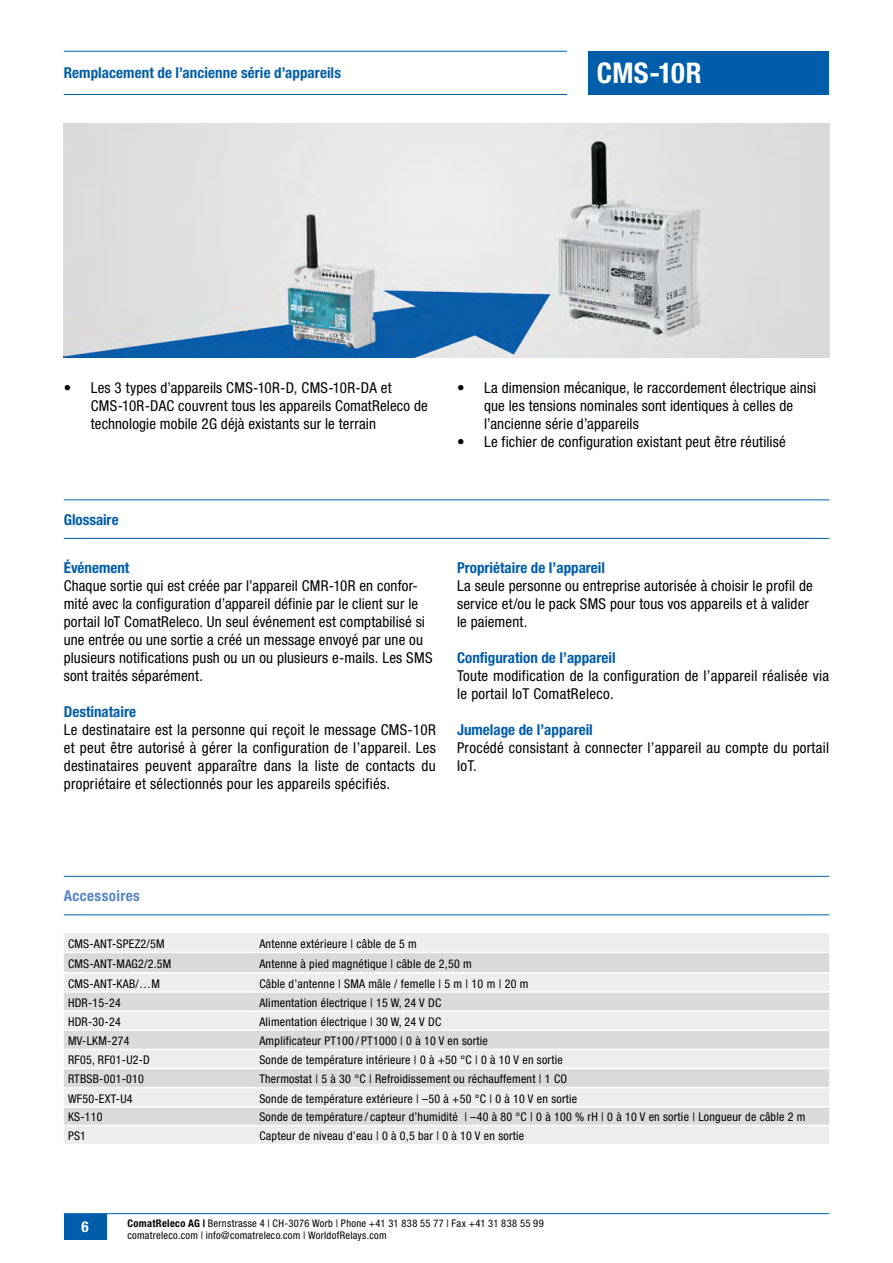
<style>
.page{position:relative;width:893px;height:1263px;background:#fff}
.page>*{position:absolute;margin:0;border:0;box-sizing:border-box;transform-origin:0 0}
.t1{font:700 condensed 28.5px "Helvetica Neue LT Std";letter-spacing:.015em;color:#fff}
.t2{font:condensed 15px/18px "Helvetica Neue LT Std";letter-spacing:.015em;color:#000}
.t3{font:700 condensed 15px "Helvetica Neue LT Std";color:#005da9}
.t4{font:700 condensed 15px "Helvetica Neue LT Std";letter-spacing:.03em;color:#5685c4}
.t5{font:700 condensed 15px "Helvetica Neue LT Std";color:#fff}
.t6{font:condensed 12px "Helvetica Neue LT Std";letter-spacing:.02em;color:#000}
.t7{font:condensed 10.5px/12.6px "Helvetica Neue LT Std";letter-spacing:.025em;color:#000}
.s1{font-weight:700}
</style>
<div class="page">
<hr style="left:64px;top:1213px;width:765px;height:1px;background:#005da9">
<div style="left:64px;top:1214px;width:42px;height:25px;background:#005da9"></div>
<div style="left:64px;top:933px;width:765px;height:211px;background:#ededed"></div>
<svg style="left:64px;top:953px;width:765px;height:172px;background:#e2e2e2"></svg>
<hr style="left:64px;top:952px;width:191px;height:1px;background:#fff">
<hr style="left:255px;top:952px;width:574px;height:1px;background:#fff">
<hr style="left:64px;top:972px;width:191px;height:1px;background:#fff">
<hr style="left:255px;top:972px;width:574px;height:1px;background:#fff">
<hr style="left:64px;top:991px;width:191px;height:2px;background:#fff">
<hr style="left:255px;top:991px;width:574px;height:2px;background:#fff">
<hr style="left:64px;top:1010px;width:191px;height:2px;background:#fff">
<hr style="left:255px;top:1010px;width:574px;height:2px;background:#fff">
<hr style="left:64px;top:1029px;width:191px;height:2px;background:#fff">
<hr style="left:255px;top:1029px;width:574px;height:2px;background:#fff">
<hr style="left:64px;top:1048px;width:191px;height:2px;background:#fff">
<hr style="left:255px;top:1048px;width:574px;height:2px;background:#fff">
<hr style="left:64px;top:1068px;width:191px;height:1px;background:#fff">
<hr style="left:255px;top:1068px;width:574px;height:1px;background:#fff">
<hr style="left:64px;top:1087px;width:191px;height:1px;background:#fff">
<hr style="left:255px;top:1087px;width:574px;height:1px;background:#fff">
<hr style="left:64px;top:1106px;width:191px;height:1px;background:#fff">
<hr style="left:255px;top:1106px;width:574px;height:1px;background:#fff">
<hr style="left:64px;top:1125px;width:191px;height:1px;background:#fff">
<hr style="left:255px;top:1125px;width:574px;height:1px;background:#fff">
<img style="left:64px;top:123px;width:765px;height:234px">
<div style="left:588px;top:51px;width:241px;height:44px;background:#005da9"></div>
<hr style="left:64px;top:51px;width:503px;height:1px;background:#005da9">
<hr style="left:64px;top:94px;width:503px;height:1px;background:#005da9">
<hr style="left:64px;top:500px;width:765px;height:1px;background:#005da9">
<hr style="left:64px;top:876px;width:765px;height:1px;background:#005da9">
<hr style="left:64px;top:538px;width:765px;height:1px;background:#005da9">
<hr style="left:64px;top:914px;width:765px;height:1px;background:#005da9">
<p class="t3" style="left:64px;top:64px;width:279px">Remplacement de l’ancienne série d’appareils</p>
<h1 class="t1" style="left:597px;top:56px;width:106px">CMS-10R</h1>
<p class="t2" style="left:91px;top:379px;width:339px;text-indent:-27px">• Les 3 types d’appareils CMS-10R-D, CMS-10R-DA et<br>CMS-10R-DAC couvrent tous les appareils ComatReleco de technologie mobile 2G déjà existants sur le terrain</p>
<p class="t2" style="left:484px;top:379px;width:334px;text-indent:-27px">• La dimension mécanique, le raccordement électrique ainsi que les tensions nominales sont identiques à celles de l’ancienne série d’appareils</p>
<p class="t2" style="left:457px;top:433px;width:330px">• Le fichier de configuration existant peut être réutilisé</p>
<p class="t3" style="left:64px;top:510px;width:56px">Glossaire</p>
<p class="t3" style="left:64px;top:559px;width:67px">Événement</p>
<p class="t2" style="left:64px;top:577px;width:370px">Chaque sortie qui est créée par l’appareil CMR-10R en confor&shy;mité avec la configuration d’appareil définie par le client sur le portail IoT ComatReleco. Un seul événement est comptabilisé si une entrée ou une sortie a créé un message envoyé par une ou plusieurs notifications push ou un ou plusieurs e-mails. Les SMS sont traités séparément.</p>
<p class="t3" style="left:64px;top:703px;width:74px">Destinataire</p>
<p class="t2" style="left:64px;top:721px;width:374px;text-align:justify">Le destinataire est la personne qui reçoit le message CMS-10R et peut être autorisé à gérer la configuration de l’appareil. Les destinataires peuvent apparaître dans la liste de contacts du propriétaire et sélectionnés pour les appareils spécifiés.</p>
<p class="t3" style="left:457px;top:559px;width:149px">Propriétaire de l’appareil</p>
<p class="t2" style="left:457px;top:577px;width:357px">La seule personne ou entreprise autorisée à choisir le profil de service et/ou le pack SMS pour tous vos appareils et à valider le paiement.</p>
<p class="t3" style="left:457px;top:649px;width:160px">Configuration de l’appareil</p>
<p class="t2" style="left:457px;top:667px;width:374px">Toute modification de la configuration de l’appareil réalisée via le portail IoT ComatReleco.</p>
<p class="t3" style="left:457px;top:721px;width:137px">Jumelage de l’appareil</p>
<p class="t2" style="left:457px;top:739px;width:374px">Procédé consistant à connecter l’appareil au compte du portail<br>IoT.</p>
<p class="t4" style="left:64px;top:886px;width:78px">Accessoires</p>
<p class="t6" style="left:68px;top:937px;width:98px">CMS-ANT-SPEZ2/5M</p>
<p class="t6" style="left:259px;top:937px;width:159px">Antenne extérieure | câble de 5 m</p>
<p class="t6" style="left:68px;top:957px;width:105px">CMS-ANT-MAG2/2.5M</p>
<p class="t6" style="left:259px;top:957px;width:214px">Antenne à pied magnétique | câble de 2,50 m</p>
<p class="t6" style="left:68px;top:976px;width:93px">CMS-ANT-KAB/…M</p>
<p class="t6" style="left:259px;top:976px;width:271px">Câble d’antenne | SMA mâle / femelle | 5 m | 10 m | 20 m</p>
<p class="t6" style="left:68px;top:996px;width:54px">HDR-15-24</p>
<p class="t6" style="left:259px;top:996px;width:183px">Alimentation électrique | 15 W, 24 V DC</p>
<p class="t6" style="left:68px;top:1015px;width:54px">HDR-30-24</p>
<p class="t6" style="left:259px;top:1015px;width:183px">Alimentation électrique | 30 W, 24 V DC</p>
<p class="t6" style="left:68px;top:1034px;width:63px">MV-LKM-274</p>
<p class="t6" style="left:259px;top:1034px;width:230px">Amplificateur PT100 / PT1000 | 0 à 10 V en sortie</p>
<p class="t6" style="left:68px;top:1053px;width:83px">RF05, RF01-U2-D</p>
<p class="t6" style="left:259px;top:1053px;width:305px">Sonde de température intérieure | 0 à +50 °C | 0 à 10 V en sortie</p>
<p class="t6" style="left:68px;top:1072px;width:77px">RTBSB-001-010</p>
<p class="t6" style="left:259px;top:1072px;width:309px">Thermostat | 5 à 30 °C | Refroidissement ou réchauffement | 1 CO</p>
<p class="t6" style="left:68px;top:1091px;width:66px">WF50-EXT-U4</p>
<p class="t6" style="left:259px;top:1091px;width:319px">Sonde de température extérieure | –50 à +50 °C | 0 à 10 V en sortie</p>
<p class="t6" style="left:68px;top:1110px;width:36px">KS-110</p>
<p class="t6" style="left:259px;top:1110px;width:548px">Sonde de température / capteur d’humidité | –40 à 80 °C | 0 à 100 % rH | 0 à 10 V en sortie | Longueur de câble 2 m</p>
<p class="t6" style="left:68px;top:1129px;width:20px">PS1</p>
<p class="t6" style="left:259px;top:1129px;width:266px">Capteur de niveau d’eau | 0 à 0,5 bar | 0 à 10 V en sortie</p>
<p class="t5" style="left:81px;top:1217px;width:9px">6</p>
<p class="t7" style="left:128px;top:1216px;width:418px"><span class="s1">ComatReleco AG |</span> Bernstrasse 4 | CH-3076 Worb | Phone +41 31 838 55 77 | Fax +41 31 838 55 99 comatreleco.com | info@comatreleco.com | WorldofRelays.com</p>
</div>
